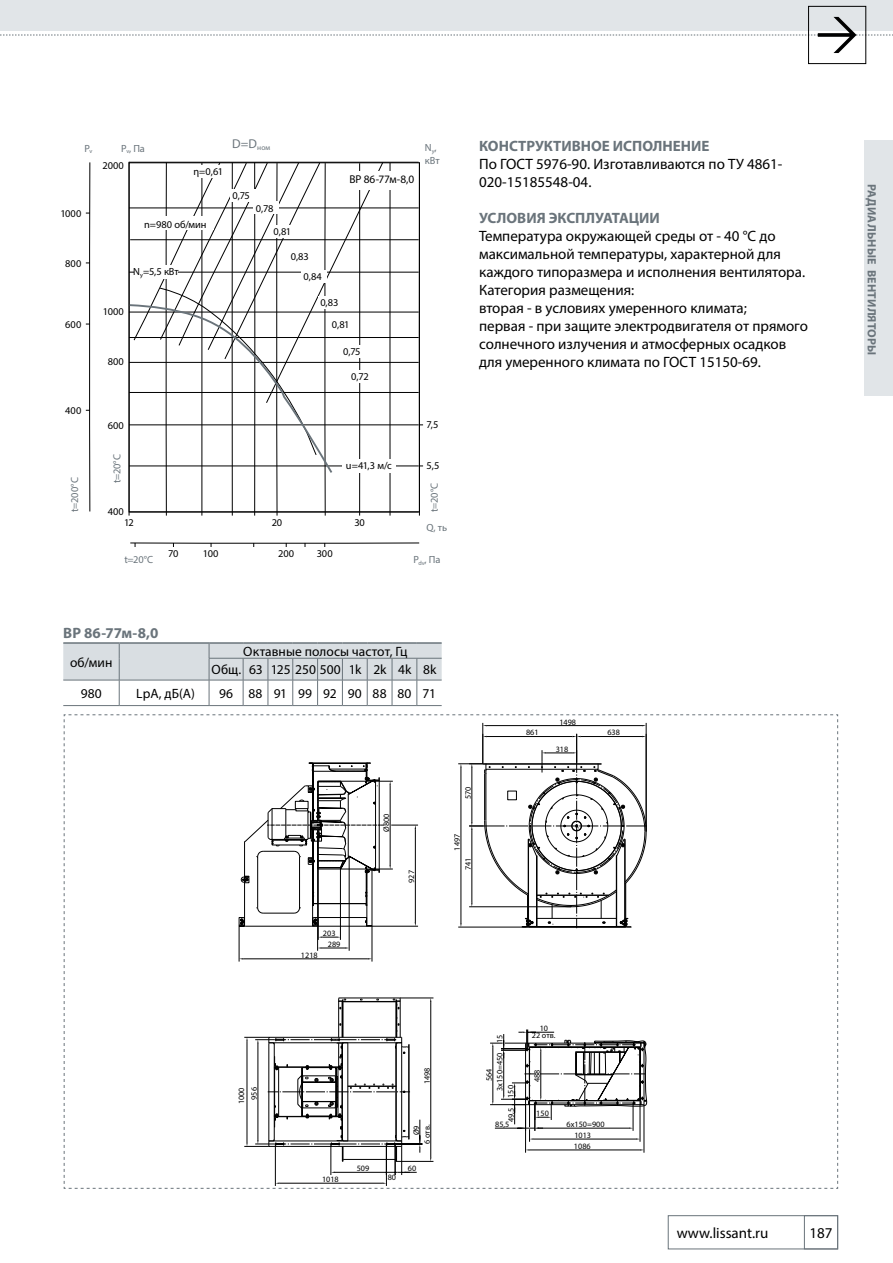
<style>
.page{position:relative;width:893px;height:1263px;background:#fff}
.page>*{position:absolute;margin:0;border:0;box-sizing:border-box;transform-origin:0 0}
.t1{font:15px/18px "Myriad Pro";color:#000}
.t2{font:700 15px "Myriad Pro";color:#6a747b}
.t3{font:13.5px/18.5px "Myriad Pro";letter-spacing:.005em;color:#000;text-align:center}
.t4{font:12.75px "Myriad Pro";color:#6a747b}
.t5{font:700 12px "Myriad Pro";letter-spacing:.02em;color:#6a747b}
.t6{font:11.4px "Myriad Pro";letter-spacing:-.015em;color:#000}
.t7{font:10.35px/20.9px "Myriad Pro";color:#000}
.t8{font:10.35px/12.6px "Myriad Pro";letter-spacing:-.01em;color:#6a747b}
.t9{font:8.1px/10.8px "Myriad Pro";color:#010101;text-align:center}
.t10{font:6px "Myriad Pro";color:#6a747b}
.s1{color:#000}
</style>
<div class="page">
<div style="left:668px;top:1215px;width:170px;height:34px;border:1px solid #6a747b"></div>
<div style="left:804px;top:1215px;width:34px;height:34px;border:1px solid #6a747b"></div>
<div style="left:0;top:0;width:893px;height:31px;background:#e1e5e8"></div>
<div style="left:808px;top:6px;width:58px;height:58px;border:1px solid #000"></div>
<svg style="left:0;top:17px;width:893px;height:36px"></svg>
<div style="left:864px;top:140px;width:29px;height:255px;background:#e1e5e8"></div>
<svg style="left:63px;top:714px;width:775px;height:475px"></svg>
<hr style="left:63px;top:642px;width:56px;height:2px;background:#6a747b">
<hr style="left:119px;top:642px;width:90px;height:2px;background:#6a747b">
<hr style="left:209px;top:642px;width:34px;height:2px;background:#6a747b">
<hr style="left:243px;top:642px;width:25px;height:2px;background:#6a747b">
<hr style="left:268px;top:642px;width:25px;height:2px;background:#6a747b">
<hr style="left:293px;top:642px;width:25px;height:2px;background:#6a747b">
<hr style="left:318px;top:642px;width:24px;height:2px;background:#6a747b">
<hr style="left:342px;top:642px;width:25px;height:2px;background:#6a747b">
<hr style="left:367px;top:642px;width:25px;height:2px;background:#6a747b">
<hr style="left:392px;top:642px;width:25px;height:2px;background:#6a747b">
<hr style="left:417px;top:642px;width:25px;height:2px;background:#6a747b">
<svg style="left:63px;top:643px;width:379px;height:63px"></svg>
<hr style="left:129px;top:162px;width:290px;height:1px;background:#000">
<hr style="left:129px;top:208px;width:290px;height:1px;background:#000">
<hr style="left:130px;top:239px;width:289px;height:1px;background:#000">
<hr style="left:129px;top:272px;width:290px;height:1px;background:#000">
<hr style="left:129px;top:312px;width:290px;height:1px;background:#000">
<hr style="left:129px;top:337px;width:290px;height:1px;background:#000">
<hr style="left:129px;top:362px;width:290px;height:1px;background:#000">
<hr style="left:129px;top:392px;width:290px;height:1px;background:#000">
<hr style="left:129px;top:425px;width:290px;height:1px;background:#000">
<hr style="left:129px;top:466px;width:290px;height:1px;background:#000">
<hr style="left:129px;top:512px;width:290px;height:1px;background:#000">
<svg style="left:390px;top:163px;width:1px;height:353px"></svg>
<svg style="left:86px;top:162px;width:5px;height:350px"></svg>
<svg style="left:130px;top:542px;width:290px;height:5px"></svg>
<svg style="left:419px;top:162px;width:4px;height:354px"></svg>
<div style="left:342px;top:459px;width:54px;height:13px;background:#fff"></div>
<div style="left:332px;top:171px;width:84px;height:19px;background:#fff"></div>
<svg style="left:128px;top:162px;width:255px;height:354px"></svg>
<p class="t8" style="left:84px;top:142px;width:7px">P</p>
<p class="t4" style="left:232px;top:136px;width:40px">D=D<sub>ном</sub></p>
<p class="t10" style="left:90px;top:147px;width:4px">v</p>
<p class="t8" style="left:103px;top:139px;width:44px;line-height:17.7px;text-indent:19px">P<sub>v</sub>, Па<br><span class="s1">2000</span></p>
<p class="t7" style="left:193px;top:161px;width:31px">η=0,61</p>
<p class="t7" style="left:60px;top:203px;width:23px">1000</p>
<p class="t7" style="left:144px;top:214px;width:64px">n=980 об/мин</p>
<p class="t7" style="left:232px;top:185px;width:19px">0,75</p>
<p class="t7" style="left:256px;top:197px;width:19px">0,78</p>
<p class="t7" style="left:274px;top:221px;width:19px">0,81</p>
<p class="t6" style="left:349px;top:172px;width:66px">ВР 86-77м-8,0</p>
<p class="t7" style="left:65px;top:253px;width:18px">800</p>
<p class="t7" style="left:65px;top:313px;width:18px">600</p>
<p class="t7" style="left:65px;top:400px;width:18px">400</p>
<p class="t8" style="left:68px;top:512px;width:36px;rotate:-90deg">t=200°C</p>
<p class="t7" style="left:133px;top:261px;width:47px">N<sub>y</sub>=5,5 кВт</p>
<p class="t7" style="left:103px;top:301px;width:23px">1000</p>
<p class="t7" style="left:108px;top:351px;width:18px">800</p>
<p class="t7" style="left:108px;top:415px;width:18px">600</p>
<p class="t8" style="left:111px;top:483px;width:30px;rotate:-90deg">t=20°C</p>
<p class="t7" style="left:108px;top:501px;width:18px">400</p>
<p class="t7" style="left:303px;top:245px;width:20px;text-indent:-13px">0,83<br>0,84</p>
<p class="t7" style="left:332px;top:291px;width:19px;line-height:22.6px;text-indent:-11px">0,83<br>0,81</p>
<p class="t7" style="left:343px;top:341px;width:19px">0,75</p>
<p class="t7" style="left:351px;top:366px;width:19px">0,72</p>
<p class="t7" style="left:346px;top:455px;width:47px">u=41,3 м/с</p>
<p class="t8" style="left:425px;top:141px;width:16px">N<sub>y</sub>, кВт</p>
<p class="t7" style="left:427px;top:414px;width:13px">7,5</p>
<p class="t7" style="left:427px;top:455px;width:14px">5,5</p>
<p class="t8" style="left:428px;top:512px;width:30px;rotate:-90deg">t=20°C</p>
<p class="t7" style="left:124px;top:512px;width:11px">12</p>
<p class="t7" style="left:272px;top:512px;width:12px">20</p>
<p class="t7" style="left:354px;top:512px;width:12px">30</p>
<p class="t7" style="left:168px;top:543px;width:12px">70</p>
<p class="t7" style="left:203px;top:543px;width:17px">100</p>
<p class="t7" style="left:278px;top:543px;width:17px">200</p>
<p class="t7" style="left:317px;top:543px;width:18px">300</p>
<p class="t8" style="left:124px;top:553px;width:30px">t=20°C</p>
<p class="t8" style="left:425px;top:553px;width:17px">, Па</p>
<p class="t10" style="left:414px;top:559px;width:13px"><sup>P</sup>dv</p>
<p class="t2" style="left:479px;top:136px;width:232px">КОНСТРУКТИВНОЕ ИСПОЛНЕНИЕ</p>
<p class="t1" style="left:479px;top:154px;width:305px">По ГОСТ 5976-90. Изготавливаются по ТУ 4861-<br>020-15185548-04.</p>
<p class="t2" style="left:479px;top:208px;width:182px">УСЛОВИЯ ЭКСПЛУАТАЦИИ</p>
<p class="t1" style="left:479px;top:226px;width:330px">Температура окружающей среды от - 40 °С до максимальной температуры, характерной для каждого типоразмера и исполнения вентилятора.<br>Категория размещения:<br>вторая - в условиях умеренного климата;<br>первая - при защите электродвигателя от прямого солнечного излучения и атмосферных осадков для умеренного климата по ГОСТ 15150-69.</p>
<p class="t2" style="left:63px;top:623px;width:97px">ВР 86-77м-8,0</p>
<p class="t3" style="left:70px;top:653px;width:44px">об/мин</p>
<p class="t3" style="left:212px;top:642px;width:226px">Октавные полосы частот, Гц<br>Общ. 63 125 250 500 1k 2k 4k 8k</p>
<p class="t3" style="left:81px;top:684px;width:23px">980</p>
<p class="t3" style="left:136px;top:684px;width:60px">LpA, дБ(А)</p>
<p class="t3" style="left:219px;top:684px;width:219px">96 88 91 99 92 90 88 80 71</p>
<p class="t9" style="left:323px;top:928px;width:19px">203<br>289</p>
<p class="t9" style="left:301px;top:949px;width:18px">1218</p>
<p class="t9" style="left:381px;top:832px;width:20px;rotate:-90deg">Ø800</p>
<p class="t9" style="left:406px;top:883px;width:14px;rotate:-90deg">927</p>
<p class="t9" style="left:463px;top:799px;width:14px;rotate:-90deg">570</p>
<p class="t9" style="left:452px;top:851px;width:18px;rotate:-90deg">1497</p>
<p class="t9" style="left:463px;top:870px;width:14px;rotate:-90deg">741</p>
<p class="t9" style="left:559px;top:716px;width:18px">1498</p>
<p class="t9" style="left:526px;top:727px;width:14px">861</p>
<p class="t9" style="left:607px;top:727px;width:14px">638</p>
<p class="t9" style="left:556px;top:743px;width:14px">318</p>
<p class="t9" style="left:235px;top:1104px;width:19px;line-height:12.8px;rotate:-90deg">1000<br>956</p>
<p class="t9" style="left:322px;top:1174px;width:18px">1018</p>
<p class="t9" style="left:422px;top:1084px;width:18px;rotate:-90deg">1498</p>
<p class="t9" style="left:411px;top:1144px;width:21px;text-align:right;rotate:-90deg">Ø9<br>6 отв.</p>
<p class="t9" style="left:357px;top:1163px;width:14px">509</p>
<p class="t9" style="left:408px;top:1163px;width:10px">60</p>
<p class="t9" style="left:388px;top:1171px;width:10px">80</p>
<p class="t9" style="left:494px;top:1043px;width:10px;rotate:-90deg">15</p>
<p class="t9" style="left:494px;top:1091px;width:40px;rotate:-90deg">3x150=450</p>
<p class="t9" style="left:483px;top:1081px;width:14px;rotate:-90deg">564</p>
<p class="t9" style="left:505px;top:1098px;width:14px;rotate:-90deg">150</p>
<p class="t9" style="left:532px;top:1024px;width:25px;line-height:7.1px">10<br>22 отв.</p>
<p class="t9" style="left:531px;top:1082px;width:14px;rotate:-90deg">488</p>
<p class="t9" style="left:506px;top:1122px;width:16px;rotate:-90deg">49,5</p>
<p class="t9" style="left:536px;top:1108px;width:14px">150</p>
<p class="t9" style="left:495px;top:1119px;width:16px">85,5</p>
<p class="t9" style="left:566px;top:1119px;width:40px">6x150=900</p>
<p class="t9" style="left:574px;top:1140px;width:18px">1086</p>
<p class="t9" style="left:574px;top:1130px;width:18px">1013</p>
<p class="t1" style="left:677px;top:1224px;width:93px">www.lissant.ru</p>
<p class="t1" style="left:809px;top:1224px;width:25px">187</p>
<p class="t5" style="left:880px;top:184px;width:174px;rotate:90deg">РАДИАЛЬНЫЕ ВЕНТИЛЯТОРЫ</p>
</div>
